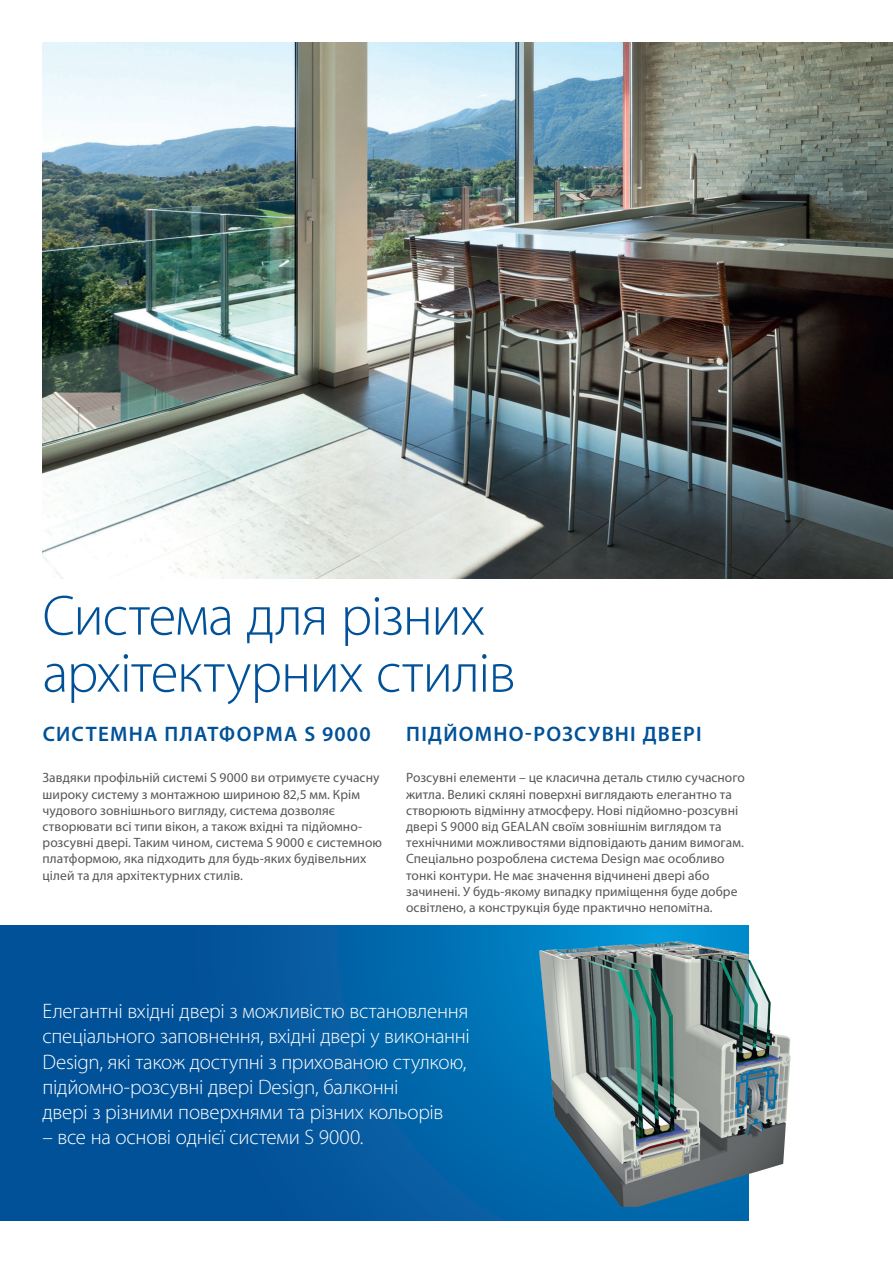
<style>
.page{position:relative;width:893px;height:1263px;background:#fff}
.page>*{position:absolute;margin:0;border:0;box-sizing:border-box;transform-origin:0 0}
.Headline_dünn{font:300 57px/57px "Myriad Pro";letter-spacing:-.02em;color:#015198}
.Fließtext_weiß{font:300 21px/25.2px "Myriad Pro";letter-spacing:-.015em;color:#fff}
.Subline_1{font:600 21px "Myriad Pro";letter-spacing:.06em;color:#015198}
.Subline_1-2{font:13.5px/16.2px "Myriad Pro";letter-spacing:.005em;color:#57585a}
</style>
<div class="page">
<img style="left:43px;top:43px;width:850px;height:535px">
<svg style="left:0;top:926px;width:748px;height:294px;background:#025ca1"></svg>
<img style="left:539px;top:941px;width:251px;height:266px">
<p class="Headline_dünn" style="left:43px;top:587px;width:474px">Система для різних архітектурних стилів</p>
<p class="Subline_1" style="left:406px;top:721px;width:297px">ПІДЙОМНО-РОЗСУВНІ ДВЕРІ</p>
<p class="Subline_1-2" style="left:406px;top:770px;width:340px">Розсувні елементи – це класична деталь стилю сучасного житла. Великі скляні поверхні виглядають елегантно та створюють відмінну атмосферу. Нові підйомно-розсувні двері S 9000 від GEALAN своїм зовнішнім виглядом та технічними можливостями відповідають даним вимогам.<br>Спеціально розроблена система Design має особливо тонкі контури. Не має значення відчинені двері або зачинені. У будь-якому випадку приміщення буде добре освітлено, а конструкція буде практично непомітна.</p>
<p class="Subline_1" style="left:43px;top:721px;width:329px">СИСТЕМНА ПЛАТФОРМА S 9000</p>
<p class="Subline_1-2" style="left:43px;top:770px;width:341px">Завдяки профільній системі S 9000 ви отримуєте сучасну широку систему з монтажною шириною 82,5 мм. Крім чудового зовнішнього вигляду, система дозволяє створювати всі типи вікон, а також вхідні та підйомно&shy;розсувні двері. Таким чином, система S 9000 є системною платформою, яка підходить для будь-яких будівельних цілей та для архітектурних стилів.</p>
<p class="Fließtext_weiß" style="left:43px;top:998px;width:429px">Елегантні вхідні двері з можливістю встановлення спеціального заповнення, вхідні двері у виконанні Design, які також доступні з прихованою стулкою, підйомно-розсувні двері Design, балконні<br>двері з різними поверхнями та різних кольорів</p>
<p class="Fließtext_weiß" style="left:43px;top:1124px;width:323px">– все на основі однієї системи S 9000.</p>
</div>
